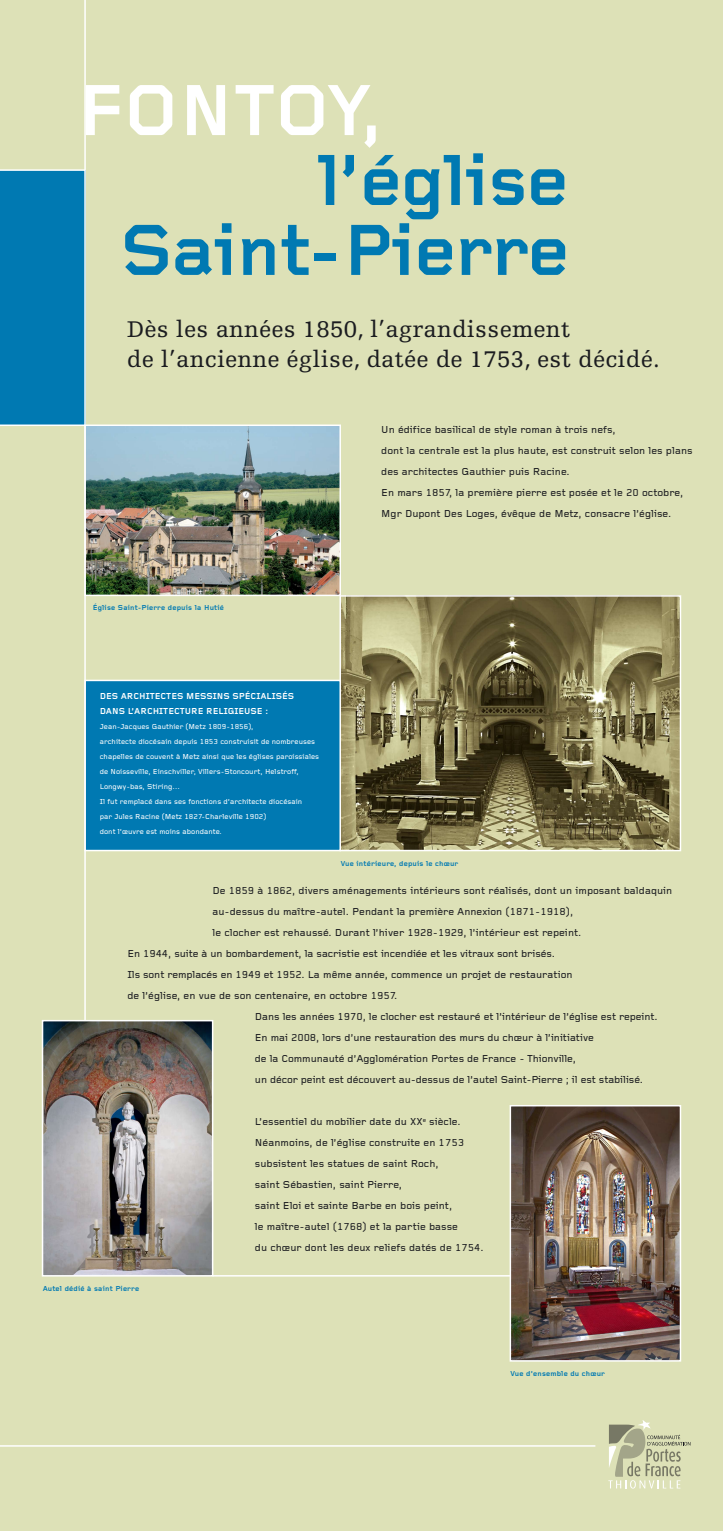
<style>
.page{position:relative;width:723px;height:1531px;background:#dde1b7}
.page>*{position:absolute;margin:0;border:0;box-sizing:border-box;transform-origin:0 0}
.t1{font:700 75px/69.9px "Foundry Gridnik";letter-spacing:-.01em;color:#0079b2;text-align:right}
.t2{font:700 75px "Foundry Gridnik";color:#fff}
.t3{font:24px/30px "Egyptienne F";letter-spacing:.01em;color:#1b1c20}
.t4{font:500 10.5px/21px "Foundry Gridnik";color:#1b1c20}
.t5{font:700 9px/15px "Foundry Gridnik";color:#fff}
.t6{font:500 7.5px/15px "Foundry Gridnik";color:#fff}
.t7{font:700 7.5px "Foundry Gridnik";letter-spacing:.02em;color:#0079b2}
</style>
<div class="page">
<svg style="left:608px;top:1420px;width:82px;height:68px"></svg>
<hr style="left:0;top:1445px;width:595px;height:1px;background:#fff">
<div style="left:0;top:170px;width:85px;height:255px;background:#0079b2"></div>
<hr style="left:0;top:169px;width:85px;height:2px;background:#fff">
<hr style="left:0;top:424px;width:85px;height:2px;background:#fff">
<img style="left:342px;top:598px;width:336px;height:250px">
<div style="left:339px;top:595px;width:342px;height:256px;border:2px solid #fff"></div>
<div style="left:84px;top:680px;width:257px;height:171px;background:#0079b2;border:2px solid #fff"></div>
<img style="left:87px;top:427px;width:251px;height:166px">
<div style="left:84px;top:424px;width:257px;height:172px;border:2px solid #fff"></div>
<img style="left:45px;top:1023px;width:165px;height:250px">
<div style="left:42px;top:1020px;width:171px;height:256px;border:2px solid #fff"></div>
<hr style="left:84px;top:0;width:2px;height:1020px;background:#fff">
<img style="left:512px;top:1108px;width:166px;height:250px">
<div style="left:509px;top:1105px;width:172px;height:256px;border:2px solid #fff"></div>
<hr style="left:213px;top:1275px;width:297px;height:1px;background:#fff">
<h1 class="t2" style="left:77px;top:69px;width:307px">FONTOY,</h1>
<h1 class="t1" style="left:120px;top:149px;width:451px">l’église<br>Saint-Pierre</h1>
<h2 class="t3" style="left:127px;top:314px;width:534px">Dès les années 1850, l’agrandissement<br>de l’ancienne église, datée de 1753, est décidé.</h2>
<p class="t4" style="left:381px;top:419px;width:313px">Un édifice basilical de style roman à trois nefs,<br>dont la centrale est la plus haute, est construit selon les plans des architectes Gauthier puis Racine.<br>En mars 1857, la première pierre est posée et le 20 octobre, Mgr Dupont Des Loges, évêque de Metz, consacre l’église.</p>
<p class="t7" style="left:93px;top:603px;width:133px">Église Saint-Pierre depuis la Hutié</p>
<p class="t5" style="left:100px;top:689px;width:196px">DES ARCHITECTES MESSINS SPÉCIALISÉS<br>DANS L’ARCHITECTURE RELIGIEUSE :</p>
<p class="t6" style="left:100px;top:719px;width:221px">Jean-Jacques Gauthier (Metz 1809-1856),<br>architecte diocésain depuis 1853 construisit de nombreuses chapelles de couvent à Metz ainsi que les églises paroissiales de Noisseville, Einschviller, Villers-Stoncourt, Helstroff, Longwy-bas, Stiring…<br>Il fut remplacé dans ses fonctions d’architecte diocésain<br>par Jules Racine (Metz 1827-Charleville 1902)<br>dont l’œuvre est moins abondante.</p>
<p class="t7" style="left:341px;top:859px;width:119px">Vue intérieure, depuis le chœur</p>
<p class="t4" style="left:212px;top:881px;width:461px">De 1859 à 1862, divers aménagements intérieurs sont réalisés, dont un imposant baldaquin</p>
<p class="t4" style="left:212px;top:902px;width:362px">au-dessus du maître-autel. Pendant la première Annexion (1871-1918),</p>
<p class="t4" style="left:212px;top:923px;width:370px">le clocher est rehaussé. Durant l’hiver 1928-1929, l’intérieur est repeint.</p>
<p class="t4" style="left:127px;top:944px;width:429px">En 1944, suite à un bombardement, la sacristie est incendiée et les vitraux sont brisés.</p>
<p class="t4" style="left:127px;top:965px;width:447px">Ils sont remplacés en 1949 et 1952. La même année, commence un projet de restauration</p>
<p class="t4" style="left:127px;top:986px;width:271px">de l’église, en vue de son centenaire, en octobre 1957.</p>
<p class="t4" style="left:255px;top:1007px;width:404px">Dans les années 1970, le clocher est restauré et l’intérieur de l’église est repeint.</p>
<p class="t4" style="left:255px;top:1028px;width:340px">En mai 2008, lors d’une restauration des murs du chœur à l’initiative</p>
<p class="t4" style="left:255px;top:1049px;width:322px">de la Communauté d’Agglomération Portes de France - Thionville,</p>
<p class="t4" style="left:255px;top:1070px;width:389px">un décor peint est découvert au-dessus de l’autel Saint-Pierre ; il est stabilisé.</p>
<p class="t4" style="left:255px;top:1112px;width:230px">L’essentiel du mobilier date du XX<sup>e</sup> siècle.<br>Néanmoins, de l’église construite en 1753 subsistent les statues de saint Roch,<br>saint Sébastien, saint Pierre,<br>saint Eloi et sainte Barbe en bois peint,<br>le maître-autel (1768) et la partie basse<br>du chœur dont les deux reliefs datés de 1754.</p>
<p class="t7" style="left:43px;top:1284px;width:98px">Autel dédié à saint Pierre</p>
<p class="t7" style="left:510px;top:1369px;width:96px">Vue d’ensemble du chœur</p>
</div>
